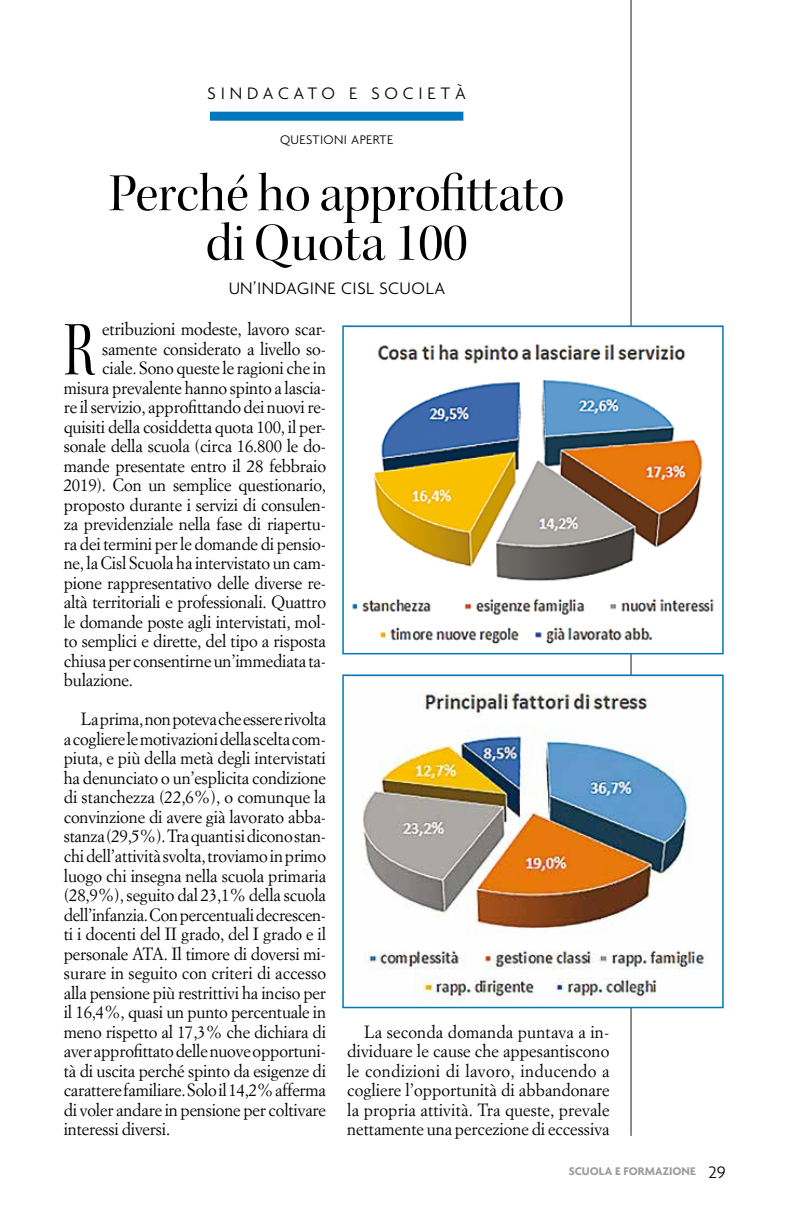
<style>
.page{position:relative;width:808px;height:1221px;background:#fff}
.page>*{position:absolute;margin:0;border:0;box-sizing:border-box;transform-origin:0 0}
.t1{font:78px "Kepler Std Disp";color:#000;scale:.7 1}
.t2{font:54px/49.5px "Kepler Std Disp";color:#000;text-align:center}
.t3{font:300 18px "Agenda";letter-spacing:.035em;color:#000}
.t4{font:300 18px "Agenda";letter-spacing:.27em;color:#000}
.t5{font:17.4px/19.5px "Simoncini Garamond";letter-spacing:-.01em;color:#000;text-align:justify;scale:.96 1}
.t6{font:300 13.5px "Agenda";letter-spacing:.03em;color:#000}
.t7{font:700 12px "Agenda";color:#9c9e9f}
.s1{font-weight:300;font-size:18px;color:#000}
</style>
<div class="page">
<div style="left:210px;top:112px;width:253px;height:9px;background:#0076bd"></div>
<hr style="left:631px;top:0;width:1px;height:1135px;background:#000">
<img style="left:352px;top:328px;width:362px;height:323px">
<div style="left:342px;top:325px;width:382px;height:329px;border:2px solid #0076bd"></div>
<img style="left:362px;top:677px;width:345px;height:328px">
<div style="left:342px;top:674px;width:382px;height:334px;border:2px solid #0076bd"></div>
<p class="t4" style="left:207px;top:83px;width:260px">SINDACATO E SOCIETÀ</p>
<p class="t6" style="left:280px;top:132px;width:115px">QUESTIONI APERTE</p>
<h2 class="t2" style="left:109px;top:169px;width:457px">Perché ho approfittato di Quota 100</h2>
<p class="t3" style="left:228px;top:277px;width:219px">UN’INDAGINE CISL SCUOLA</p>
<h1 class="t1" style="left:64px;top:306px;width:45px">R</h1>
<p class="t5" style="left:102px;top:319px;width:235px">etribuzioni modeste, lavoro scar-</p>
<p class="t5" style="left:102px;top:338px;width:235px">samente considerato a livello so-</p>
<p class="t5" style="left:102px;top:358px;width:235px">ciale. Sono queste le ragioni che in</p>
<p class="t5" style="left:64px;top:377px;width:275px">misura prevalente hanno spinto a lascia-</p>
<p class="t5" style="left:64px;top:397px;width:275px">re il servizio, approfittando dei nuovi re-</p>
<p class="t5" style="left:64px;top:416px;width:275px">quisiti della cosiddetta quota 100, il per-</p>
<p class="t5" style="left:64px;top:436px;width:275px">sonale della scuola (circa 16.800 le do-</p>
<p class="t5" style="left:64px;top:455px;width:275px">mande presentate entro il 28 febbraio</p>
<p class="t5" style="left:64px;top:475px;width:275px">2019). Con un semplice questionario,</p>
<p class="t5" style="left:64px;top:494px;width:275px">proposto durante i servizi di consulen-</p>
<p class="t5" style="left:64px;top:514px;width:275px">za previdenziale nella fase di riapertu-</p>
<p class="t5" style="left:64px;top:533px;width:275px">ra dei termini per le domande di pensio-</p>
<p class="t5" style="left:64px;top:553px;width:275px">ne, la Cisl Scuola ha intervistato un cam-</p>
<p class="t5" style="left:64px;top:572px;width:275px">pione rappresentativo delle diverse re-</p>
<p class="t5" style="left:64px;top:592px;width:275px">altà territoriali e professionali. Quattro</p>
<p class="t5" style="left:64px;top:611px;width:275px">le domande poste agli intervistati, mol-</p>
<p class="t5" style="left:64px;top:631px;width:275px">to semplici e dirette, del tipo a risposta</p>
<p class="t5" style="left:64px;top:650px;width:275px">chiusa per consentirne un’immediata ta-</p>
<p class="t5" style="left:64px;top:670px;width:74px">bulazione.</p>
<p class="t5" style="left:64px;top:709px;width:275px;text-indent:17px">La prima, non poteva che essere rivolta a cogliere le motivazioni della scelta com&shy;piuta, e più della metà degli intervistati ha denunciato o un’esplicita condizione di stanchezza (22,6%), o comunque la convinzione di avere già lavorato abba&shy;stanza (29,5%). Tra quanti si dicono stan&shy;chi dell’attività svolta, troviamo in primo luogo chi insegna nella scuola primaria (28,9%), seguito dal 23,1% della scuola dell’infanzia. Con percentuali decrescen&shy;ti i docenti del II grado, del I grado e il personale ATA. Il timore di doversi mi&shy;surare in seguito con criteri di accesso alla pensione più restrittivi ha inciso per il 16,4%, quasi un punto percentuale in meno rispetto al 17,3% che dichiara di aver approfittato delle nuove opportuni&shy;tà di uscita perché spinto da esigenze di carattere familiare. Solo il 14,2% afferma di voler andare in pensione per coltivare interessi diversi.</p>
<p class="t5" style="left:347px;top:1021px;width:275px;text-indent:17px">La seconda domanda puntava a in&shy;dividuare le cause che appesantiscono le condizioni di lavoro, inducendo a cogliere l’opportunità di abbandonare la propria attività. Tra queste, prevale nettamente una percezione di eccessiva</p>
<p class="t7" style="left:569px;top:1163px;width:158px">SCUOLA E FORMAZIONE <span class="s1">29</span></p>
</div>
